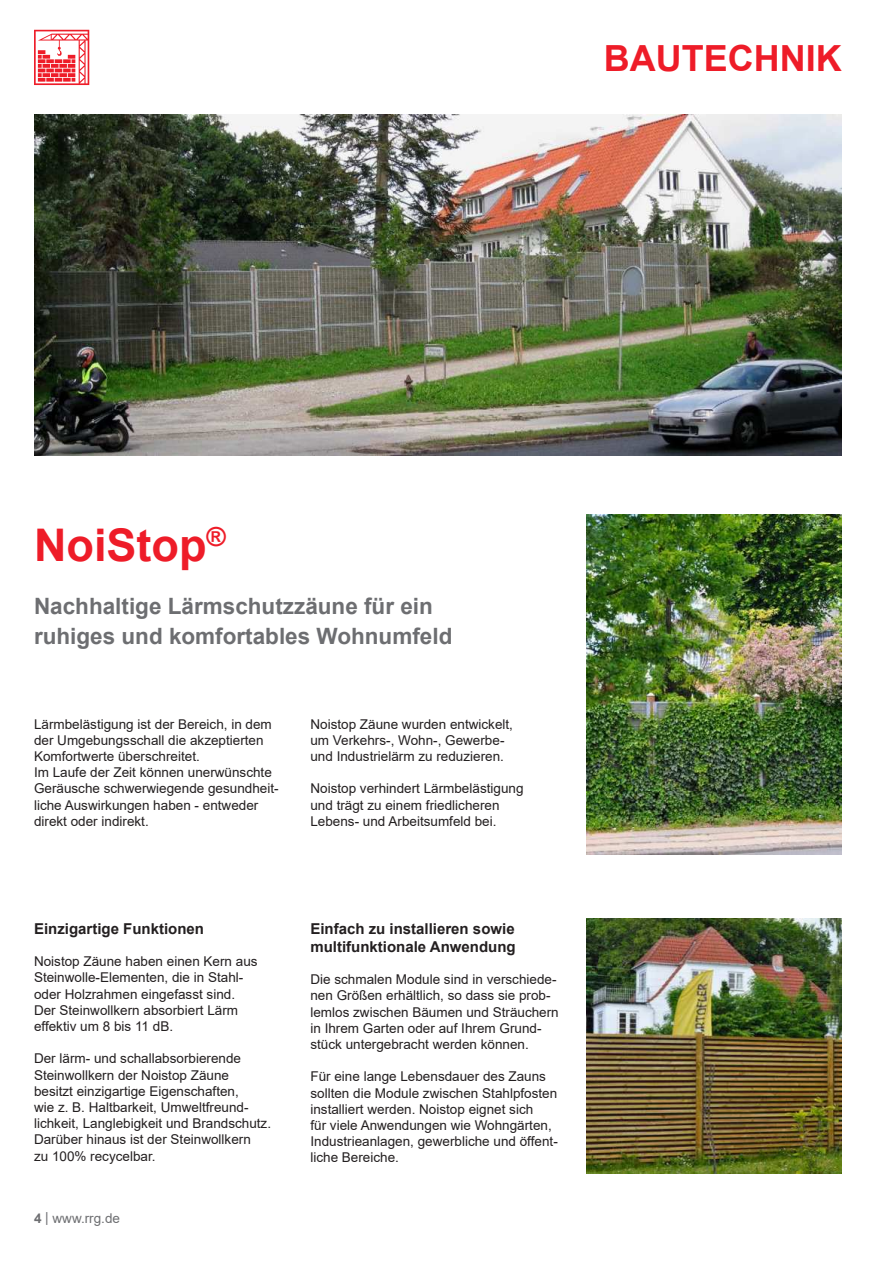
<style>
.page{position:relative;width:893px;height:1263px;background:#fff}
.page>*{position:absolute;margin:0;border:0;box-sizing:border-box;transform-origin:0 0}
.t1{font:700 45px "Arial";color:#ee1c28}
.t2{font:700 36px "Arial";color:#ee1c28}
.t3{font:700 22.5px/30px "Arial";color:#6d6e71}
.t4{font:700 15px/18px "Arial";color:#231f20}
.t5{font:13.5px/16.2px "Arial";color:#231f20}
.t6{font:13.5px "Arial";color:#6d6e71}
.s1{font-weight:700}
</style>
<div class="page">
<svg style="left:34px;top:30px;width:55px;height:55px"></svg>
<img style="left:34px;top:115px;width:808px;height:340px">
<img style="left:587px;top:918px;width:255px;height:256px">
<img style="left:587px;top:514px;width:255px;height:341px">
<h2 class="t2" style="left:604px;top:44px;width:239px">BAUTECHNIK</h2>
<h1 class="t1" style="left:34px;top:528px;width:193px">NoiStop<sup>®</sup></h1>
<h3 class="t3" style="left:34px;top:591px;width:420px">Nachhaltige Lärmschutzzäune für ein ruhiges und komfortables Wohnumfeld</h3>
<p class="t5" style="left:34px;top:717px;width:246px">Lärmbelästigung ist der Bereich, in dem der Umgebungsschall die akzeptierten Komfortwerte überschreitet.<br>Im Laufe der Zeit können unerwünschte Geräusche schwerwiegende gesundheit&shy;liche Auswirkungen haben - entweder direkt oder indirekt.</p>
<p class="t5" style="left:310px;top:717px;width:204px">Noistop Zäune wurden entwickelt, um Verkehrs-, Wohn-, Gewerbe&shy;und Industrielärm zu reduzieren.</p>
<p class="t5" style="left:310px;top:782px;width:215px">Noistop verhindert Lärmbelästigung und trägt zu einem friedlicheren<br>Lebens- und Arbeitsumfeld bei.</p>
<p class="t4" style="left:34px;top:920px;width:172px">Einzigartige Funktionen</p>
<p class="t5" style="left:34px;top:954px;width:225px">Noistop Zäune haben einen Kern aus<br>Steinwolle-Elementen, die in Stahl&shy;oder Holzrahmen eingefasst sind.<br>Der Steinwollkern absorbiert Lärm effektiv um 8 bis 11 dB.</p>
<p class="t5" style="left:34px;top:1052px;width:239px">Der lärm- und schallabsorbierende Steinwollkern der Noistop Zäune besitzt einzigartige Eigenschaften,<br>wie z. B. Haltbarkeit, Umweltfreund&shy;lichkeit, Langlebigkeit und Brandschutz.<br>Darüber hinaus ist der Steinwollkern<br>zu 100% recycelbar.</p>
<p class="t6" style="left:34px;top:1213px;width:88px"><span class="s1">4</span> | www.rrg.de</p>
<p class="t4" style="left:310px;top:920px;width:207px">Einfach zu installieren sowie multifunktionale Anwendung</p>
<p class="t5" style="left:310px;top:972px;width:250px">Die schmalen Module sind in verschiede&shy;nen Größen erhältlich, so dass sie prob&shy;lemlos zwischen Bäumen und Sträuchern in Ihrem Garten oder auf Ihrem Grund&shy;stück untergebracht werden können.</p>
<p class="t5" style="left:310px;top:1070px;width:249px">Für eine lange Lebensdauer des Zauns sollten die Module zwischen Stahlpfosten installiert werden. Noistop eignet sich<br>für viele Anwendungen wie Wohngärten, Industrieanlagen, gewerbliche und öffent&shy;liche Bereiche.</p>
</div>
